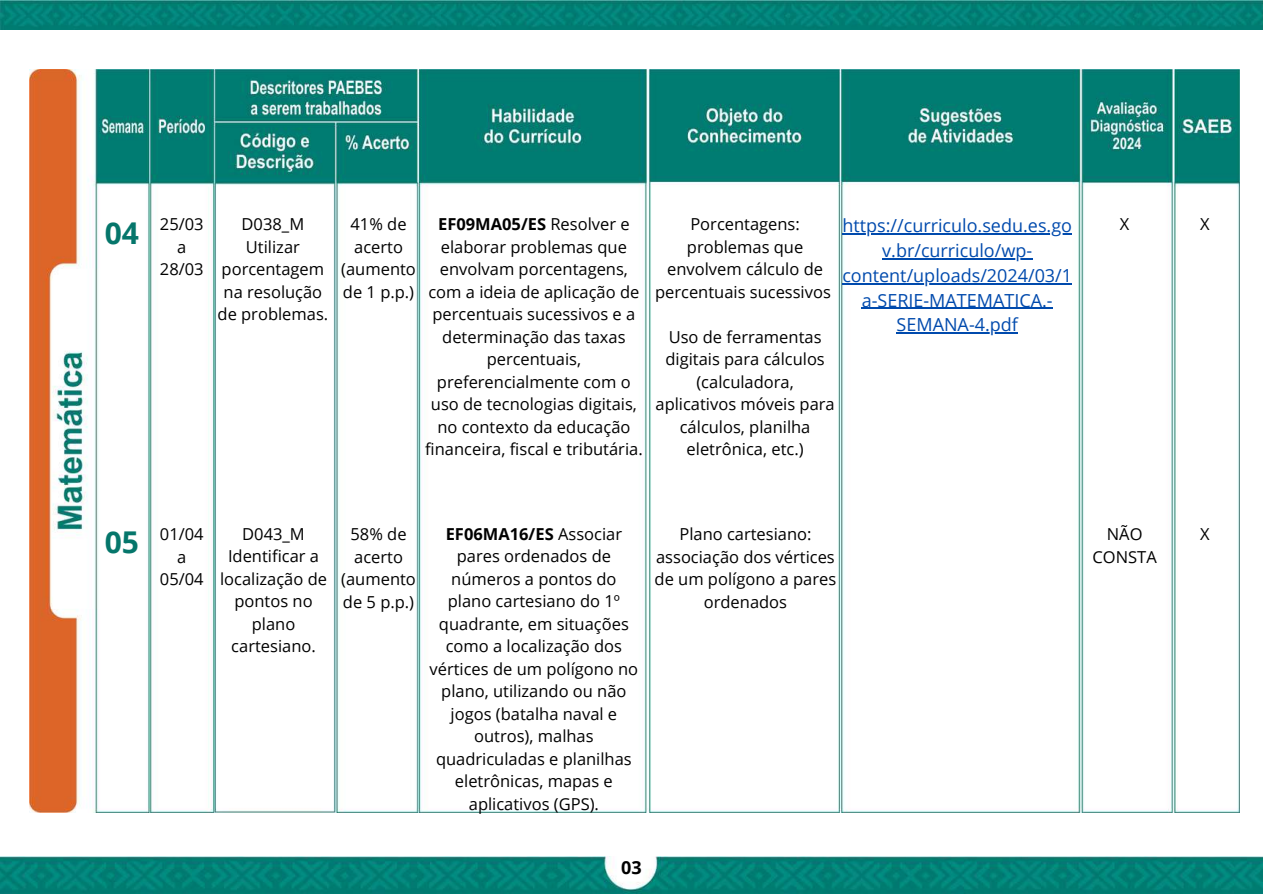
<style>
.page{position:relative;width:1263px;height:894px;background:#fff}
.page>*{position:absolute;margin:0;border:0;box-sizing:border-box;transform-origin:0 0}
.t1{font:18px/24.8px "Open Sans";color:#004aad;text-align:center}
.t2{font:700 18px "Open Sans";color:#000}
.t3{font:16.5px/22.5px "Open Sans";color:#000;text-align:center}
.s1{font-weight:700;font-size:30px;color:#05766b}
.s2{font-weight:700}
</style>
<div class="page">
<img style="left:0;top:0;width:1263px;height:29px">
<img style="left:30px;top:69px;width:1209px;height:743px">
<img style="left:0;top:856px;width:1263px;height:37px">
<hr style="left:842px;top:233px;width:230px;height:1px;background:#004aad">
<hr style="left:882px;top:258px;width:150px;height:1px;background:#004aad">
<hr style="left:842px;top:283px;width:230px;height:1px;background:#004aad">
<hr style="left:862px;top:308px;width:191px;height:1px;background:#004aad">
<hr style="left:896px;top:332px;width:122px;height:1px;background:#004aad">
<p class="t3" style="left:105px;top:212px;width:100px"><span class="s1">04</span> 25/03</p>
<p class="t3" style="left:177px;top:235px;width:11px">a</p>
<p class="t3" style="left:160px;top:257px;width:45px">28/03</p>
<p class="t3" style="left:218px;top:212px;width:112px">D038_M<br>Utilizar porcentagem na resolução de problemas.</p>
<p class="t3" style="left:341px;top:212px;width:76px">41% de acerto (aumento de 1 p.p.)</p>
<p class="t3" style="left:655px;top:212px;width:177px">Porcentagens: problemas que envolvem cálculo de percentuais sucessivos</p>
<p class="t3" style="left:655px;top:325px;width:181px">Uso de ferramentas digitais para cálculos (calculadora, aplicativos móveis para cálculos, planilha eletrônica, etc.)</p>
<p class="t3" style="left:425px;top:212px;width:219px"><span class="s2">EF09MA05/ES</span> Resolver e elaborar problemas que envolvam porcentagens, com a ideia de aplicação de percentuais sucessivos e a determinação das taxas percentuais, preferencialmente com o uso de tecnologias digitais, no contexto da educação financeira, fiscal e tributária.</p>
<p class="t1" style="left:842px;top:213px;width:231px">https://curriculo.sedu.es.go v.br/curriculo/wp&shy;content/uploads/2024/03/1 a-SERIE-MATEMATICA.-<br>SEMANA-4.pdf</p>
<p class="t3" style="left:1120px;top:212px;width:11px">X</p>
<p class="t3" style="left:1200px;top:212px;width:11px">X</p>
<p class="t3" style="left:105px;top:522px;width:100px"><span class="s1">05</span> 01/04</p>
<p class="t3" style="left:177px;top:544px;width:11px">a</p>
<p class="t3" style="left:160px;top:567px;width:45px">05/04</p>
<p class="t3" style="left:220px;top:522px;width:108px">D043_M<br>Identificar a localização de pontos no plano cartesiano.</p>
<p class="t3" style="left:341px;top:522px;width:76px">58% de acerto (aumento de 5 p.p.)</p>
<p class="t3" style="left:655px;top:522px;width:183px">Plano cartesiano: associação dos vértices de um polígono a pares ordenados</p>
<p class="t3" style="left:1092px;top:522px;width:66px">NÃO<br>CONSTA</p>
<p class="t3" style="left:1200px;top:522px;width:11px">X</p>
<p class="t3" style="left:430px;top:522px;width:210px"><span class="s2">EF06MA16/ES</span> Associar pares ordenados de números a pontos do plano cartesiano do 1º quadrante, em situações como a localização dos vértices de um polígono no plano, utilizando ou não jogos (batalha naval e outros), malhas quadriculadas e planilhas eletrônicas, mapas e aplicativos (GPS).</p>
<p class="t2" style="left:621px;top:854px;width:22px">03</p>
</div>
